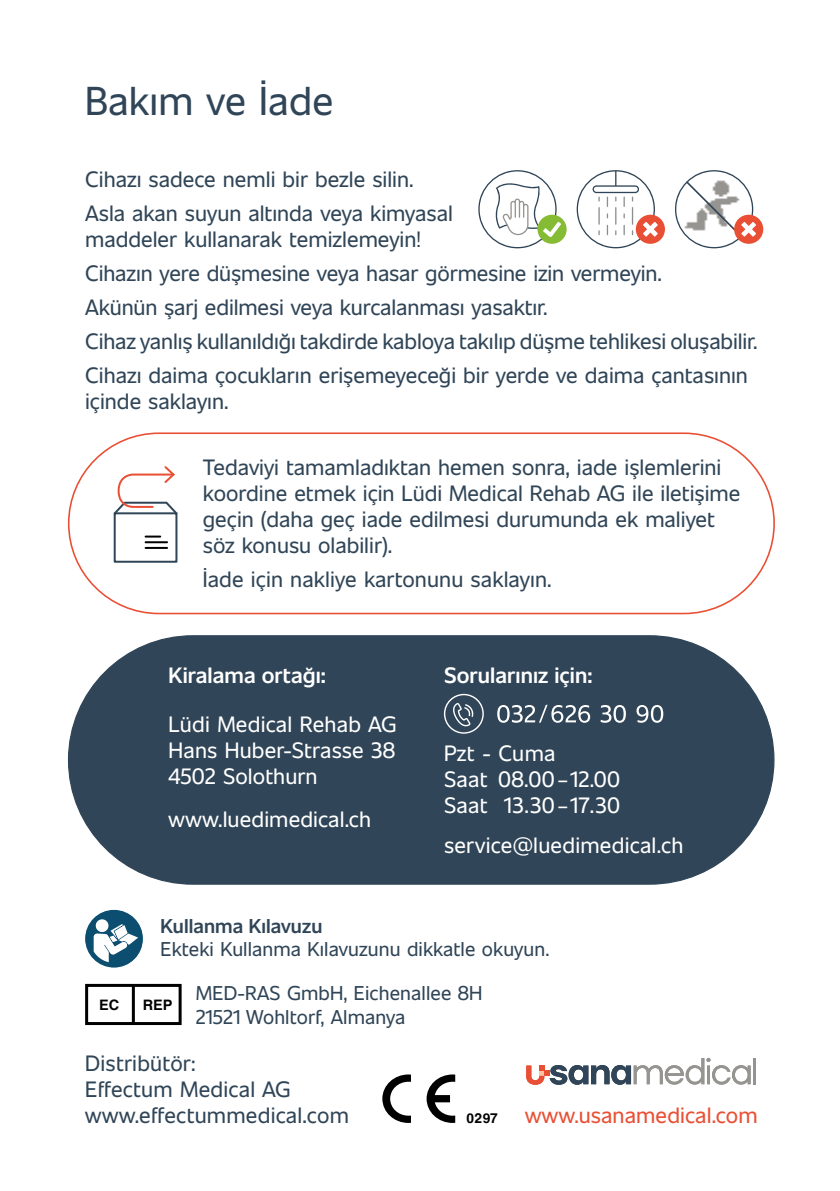
<style>
.page{position:relative;width:840px;height:1191px;background:#fff}
.page>*{position:absolute;margin:0;border:0;box-sizing:border-box;transform-origin:0 0}
.t1{font:40px "Unitext";letter-spacing:.005em;color:#304557}
.t2{font:22px/34px "Unitext";color:#304557}
.t3{font:22px/26px "Unitext";letter-spacing:.01em;color:#fff;text-align:justify}
.t4{font:600 22px "Unitext";letter-spacing:.005em;color:#fff}
.t5{font:22px "Unitext";letter-spacing:.005em;color:#e94f34}
.t6{font:19.8px/23.8px "Unitext";letter-spacing:.005em;color:#304557}
.t7{font:600 19.8px "Unitext";letter-spacing:.005em;color:#304557}
.t8{font:700 14.4px "Helvetica";color:#000}
.t9{font:700 13.8px "Helvetica";color:#000}
</style>
<div class="page">
<svg style="left:526px;top:1058px;width:224px;height:26px"></svg>
<hr style="left:752px;top:1058px;width:3px;height:26px;background:#959490">
<div style="left:537px;top:215px;width:29px;height:29px;background:#86bb34;border-radius:50%"></div>
<svg style="left:478px;top:170px;width:83px;height:78px"></svg>
<svg style="left:576px;top:170px;width:88px;height:78px"></svg>
<svg style="left:675px;top:170px;width:87px;height:78px"></svg>
<div style="left:68px;top:432px;width:706px;height:182px;border:2px solid #e94f34;border-radius:90px"></div>
<div style="left:114px;top:512px;width:63px;height:51px;border:2px solid #304557"></div>
<svg style="left:145px;top:535px;width:15px;height:2px"></svg>
<hr style="left:145px;top:541px;width:22px;height:2px;background:#000">
<hr style="left:145px;top:547px;width:22px;height:2px;background:#000">
<svg style="left:113px;top:466px;width:65px;height:50px"></svg>
<svg style="left:382px;top:1074px;width:29px;height:49px"></svg>
<svg style="left:426px;top:1074px;width:29px;height:49px"></svg>
<div style="left:68px;top:636px;width:705px;height:248px;background:#304557;border-radius:124px"></div>
<div style="left:443px;top:694px;width:40px;height:39px;border:1px solid #fff;border-radius:50%"></div>
<svg style="left:453px;top:703px;width:20px;height:23px"></svg>
<svg style="left:497px;top:705px;width:166px;height:18px"></svg>
<svg style="left:85px;top:910px;width:58px;height:58px"></svg>
<div style="left:85px;top:984px;width:96px;height:41px;border:3px solid #000"></div>
<hr style="left:132px;top:986px;width:3px;height:38px;background:#000">
<h1 class="t1" style="left:85px;top:72px;width:250px">Bakım ve İade</h1>
<p class="t2" style="left:85px;top:161px;width:369px">Cihazı sadece nemli bir bezle silin.<br>Asla akan suyun altında veya kimyasal</p>
<p class="t2" style="left:85px;top:221px;width:673px">maddeler kullanarak temizlemeyin!<br>Cihazın yere düşmesine veya hasar görmesine izin vermeyin.<br>Akünün şarj edilmesi veya kurcalanması yasaktır.<br>Cihaz yanlış kullanıldığı takdirde kabloya takılıp düşme tehlikesi oluşabilir.<br>Cihazı daima çocukların erişemeyeceği bir yerde ve daima çantasının</p>
<p class="t2" style="left:85px;top:383px;width:145px">içinde saklayın.</p>
<p class="t2" style="left:203px;top:453px;width:539px;line-height:26px">Tedaviyi tamamladıktan hemen sonra, iade işlemlerini koordine etmek için Lüdi Medical Rehab AG ile iletişime geçin (daha geç iade edilmesi durumunda ek maliyet söz konusu olabilir).</p>
<p class="t2" style="left:203px;top:561px;width:350px">İade için nakliye kartonunu saklayın.</p>
<p class="t4" style="left:168px;top:659px;width:159px">Kiralama ortağı:</p>
<p class="t3" style="left:168px;top:710px;width:229px">Lüdi Medical Rehab AG Hans Huber-Strasse 38<br>4502 Solothurn</p>
<p class="t3" style="left:168px;top:805px;width:204px">www.luedimedical.ch</p>
<p class="t4" style="left:444px;top:659px;width:150px">Sorularınız için:</p>
<p class="t3" style="left:444px;top:739px;width:178px;text-align:left">Pzt - Cuma<br>Saat 08.00–12.00<br>Saat 13.30–17.30</p>
<p class="t3" style="left:444px;top:831px;width:241px">service@luedimedical.ch</p>
<p class="t7" style="left:160px;top:911px;width:163px">Kullanma Kılavuzu</p>
<p class="t6" style="left:160px;top:936px;width:390px">Ekteki Kullanma Kılavuzunu dikkatle okuyun.</p>
<p class="t6" style="left:196px;top:980px;width:288px">MED-RAS GmbH, Eichenallee 8H<br>21521 Wohltorf, Almanya</p>
<p class="t8" style="left:99px;top:996px;width:22px">EC</p>
<p class="t8" style="left:143px;top:996px;width:31px">REP</p>
<p class="t2" style="left:85px;top:1048px;width:265px;line-height:26px">Distribütör:<br>Effectum Medical AG www.effectummedical.com</p>
<p class="t9" style="left:466px;top:1109px;width:33px">0297</p>
<p class="t5" style="left:524px;top:1099px;width:234px">www.usanamedical.com</p>
</div>
